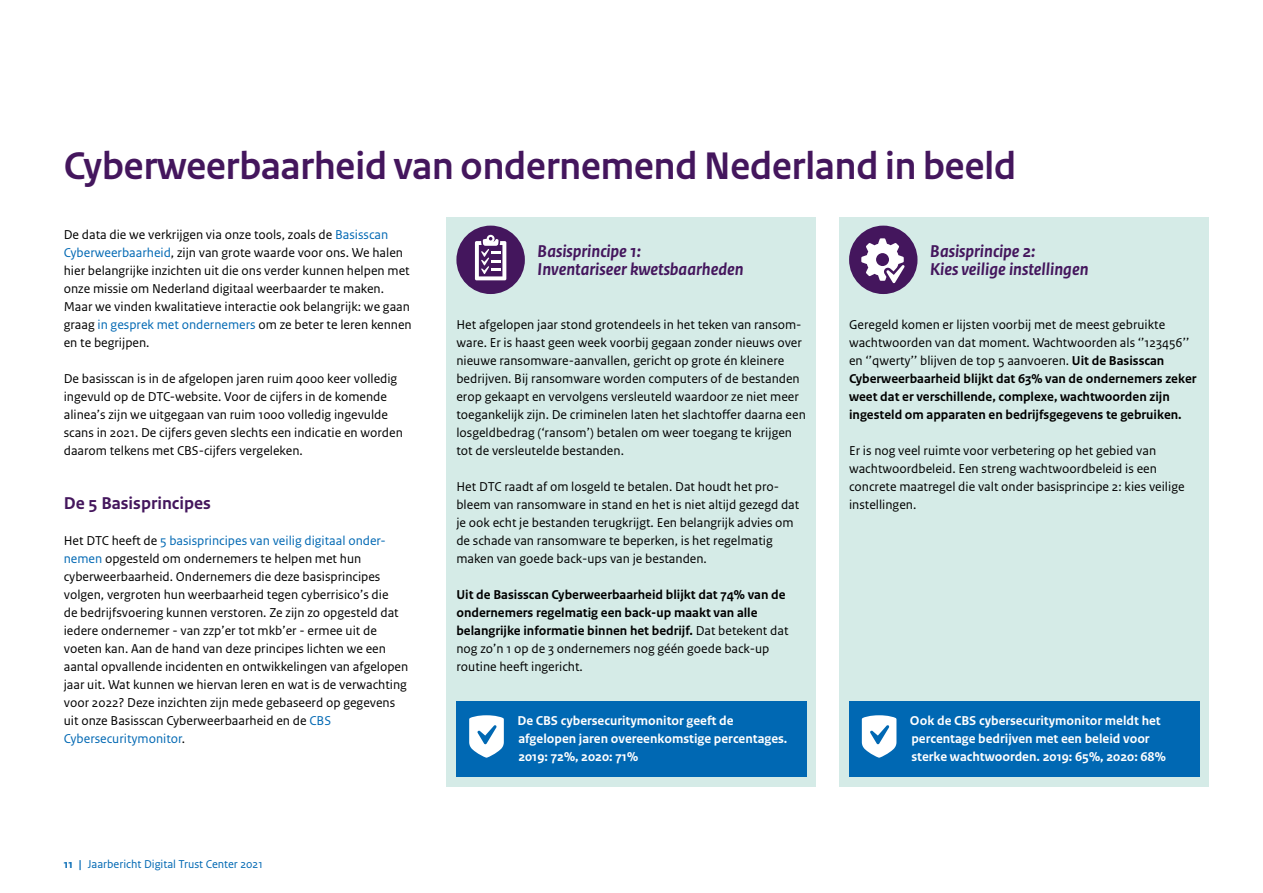
<style>
.page{position:relative;width:1263px;height:893px;background:#fff}
.page>*{position:absolute;margin:0;border:0;box-sizing:border-box;transform-origin:0 0}
.H2_RO_Kop{font:700 40.5px "Rijksoverheid Sans Heading";color:#44165d}
.H3_RO_Alineakop_Sans{font:italic 700 18px/18px "Rijksoverheid Sans Text";color:#44165d}
.H3_RO_Alineakop_Sans-2{font:700 18px "Rijksoverheid Sans Text";color:#44165d}
.P_RO_Broodtekst_Sans{font:13.5px/18px "Rijksoverheid Sans Text";color:#000}
.P_RO_Broodtekst_Sans-2{font:700 13.5px/18px "Rijksoverheid Sans Text";color:#000}
.P_RO_Kader_Broodteks{font:700 13.5px/18px "Rijksoverheid Sans Text";color:#fff}
.t1{font:12px "Rijksoverheid Sans Text";color:#0068b3}
.s1{color:#0068b3}
.s2{font-weight:700}
.s3{font-weight:400}
</style>
<div class="page">
<div style="left:446px;top:217px;width:370px;height:570px;background:#d5ebe7"></div>
<div style="left:839px;top:217px;width:370px;height:570px;background:#d5ebe7"></div>
<div style="left:456px;top:701px;width:350px;height:57px;background:#0068b3"></div>
<div style="left:456px;top:737px;width:350px;height:39px;background:#0068b3"></div>
<div style="left:456px;top:226px;width:69px;height:68px;background:#44165d;border-radius:50%"></div>
<svg style="left:475px;top:235px;width:31px;height:45px"></svg>
<svg style="left:469px;top:715px;width:35px;height:43px"></svg>
<div style="left:849px;top:701px;width:350px;height:75px;background:#0068b3"></div>
<div style="left:849px;top:226px;width:68px;height:68px;background:#44165d;border-radius:50%"></div>
<svg style="left:861px;top:238px;width:44px;height:45px"></svg>
<svg style="left:862px;top:715px;width:34px;height:43px"></svg>
<h2 class="H2_RO_Kop" style="left:64px;top:143px;width:954px">Cyberweerbaarheid van ondernemend Nederland in beeld</h2>
<p class="P_RO_Broodtekst_Sans" style="left:64px;top:226px;width:350px">De data die we verkrijgen via onze tools, zoals de <span class="s1">Basisscan Cyberweerbaarheid</span>, zijn van grote waarde voor ons. We halen hier belangrijke inzichten uit die ons verder kunnen helpen met onze missie om Nederland digitaal weerbaarder te maken.<br>Maar we vinden kwalitatieve interactie ook belangrijk: we gaan graag <span class="s1">in gesprek met ondernemers</span> om ze beter te leren kennen en te begrijpen.</p>
<p class="P_RO_Broodtekst_Sans" style="left:64px;top:370px;width:341px">De basisscan is in de afgelopen jaren ruim 4000 keer volledig ingevuld op de DTC-website. Voor de cijfers in de komende alinea’s zijn we uitgegaan van ruim 1000 volledig ingevulde scans in 2021. De cijfers geven slechts een indicatie en worden daarom telkens met CBS-cijfers vergeleken.</p>
<h3 class="H3_RO_Alineakop_Sans-2" style="left:64px;top:493px;width:149px">De 5 Basisprincipes</h3>
<p class="P_RO_Broodtekst_Sans" style="left:64px;top:532px;width:346px">Het DTC heeft de <span class="s1">5 basisprincipes van veilig digitaal onder&shy;nemen</span> opgesteld om ondernemers te helpen met hun cyberweerbaarheid. Ondernemers die deze basisprincipes volgen, vergroten hun weerbaarheid tegen cyberrisico’s die<br>de bedrijfsvoering kunnen verstoren. Ze zijn zo opgesteld dat iedere ondernemer - van zzp’er tot mkb’er - ermee uit de voeten kan. Aan de hand van deze principes lichten we een aantal opvallende incidenten en ontwikkelingen van afgelopen jaar uit. Wat kunnen we hiervan leren en wat is de verwachting voor 2022? Deze inzichten zijn mede gebaseerd op gegevens uit onze Basisscan Cyberweerbaarheid en de <span class="s1">CBS Cybersecuritymonitor</span>.</p>
<p class="t1" style="left:64px;top:857px;width:201px"><span class="s2">11 |</span> Jaarbericht Digital Trust Center 2021</p>
<h3 class="H3_RO_Alineakop_Sans" style="left:538px;top:242px;width:208px">Basisprincipe 1:<br>Inventariseer kwetsbaarheden</h3>
<p class="P_RO_Broodtekst_Sans" style="left:456px;top:316px;width:351px">Het afgelopen jaar stond grotendeels in het teken van ransom&shy;ware. Er is haast geen week voorbij gegaan zonder nieuws over nieuwe ransomware-aanvallen, gericht op grote én kleinere bedrijven. Bij ransomware worden computers of de bestanden erop gekaapt en vervolgens versleuteld waardoor ze niet meer toegankelijk zijn. De criminelen laten het slachtoffer daarna een losgeldbedrag (‘ransom’) betalen om weer toegang te krijgen tot de versleutelde bestanden.</p>
<p class="P_RO_Broodtekst_Sans" style="left:456px;top:478px;width:344px">Het DTC raadt af om losgeld te betalen. Dat houdt het pro&shy;bleem van ransomware in stand en het is niet altijd gezegd dat je ook echt je bestanden terugkrijgt. Een belangrijk advies om de schade van ransomware te beperken, is het regelmatig maken van goede back-ups van je bestanden.</p>
<p class="P_RO_Broodtekst_Sans-2" style="left:456px;top:586px;width:334px">Uit de Basisscan Cyberweerbaarheid blijkt dat 74% van de ondernemers regelmatig een back-up maakt van alle belangrijke informatie binnen het bedrijf. <span class="s3">Dat betekent dat nog zo’n 1 op de 3 ondernemers nog géén goede back-up routine heeft ingericht.</span></p>
<p class="P_RO_Kader_Broodteks" style="left:517px;top:712px;width:272px">De CBS cybersecuritymonitor geeft de afgelopen jaren overeenkomstige percentages.</p>
<p class="P_RO_Kader_Broodteks" style="left:518px;top:748px;width:121px">2019: 72%, 2020: 71%</p>
<h3 class="H3_RO_Alineakop_Sans" style="left:930px;top:242px;width:160px">Basisprincipe 2:<br>Kies veilige instellingen</h3>
<p class="P_RO_Broodtekst_Sans-2" style="left:849px;top:316px;width:349px"><span class="s3">Geregeld komen er lijsten voorbij met de meest gebruikte wachtwoorden van dat moment. Wachtwoorden als ‘’123456’’ en ‘’qwerty’’ blijven de top 5 aanvoeren.</span> Uit de Basisscan Cyberweerbaarheid blijkt dat 63% van de ondernemers zeker weet dat er verschillende, complexe, wachtwoorden zijn ingesteld om apparaten en bedrijfsgegevens te gebruiken.</p>
<p class="P_RO_Broodtekst_Sans" style="left:849px;top:442px;width:337px">Er is nog veel ruimte voor verbetering op het gebied van wachtwoordbeleid. Een streng wachtwoordbeleid is een concrete maatregel die valt onder basisprincipe 2: kies veilige instellingen.</p>
<p class="P_RO_Kader_Broodteks" style="left:910px;top:712px;width:257px">Ook de CBS cybersecuritymonitor meldt het percentage bedrijven met een beleid voor sterke wachtwoorden. 2019: 65%, 2020: 68%</p>
</div>
